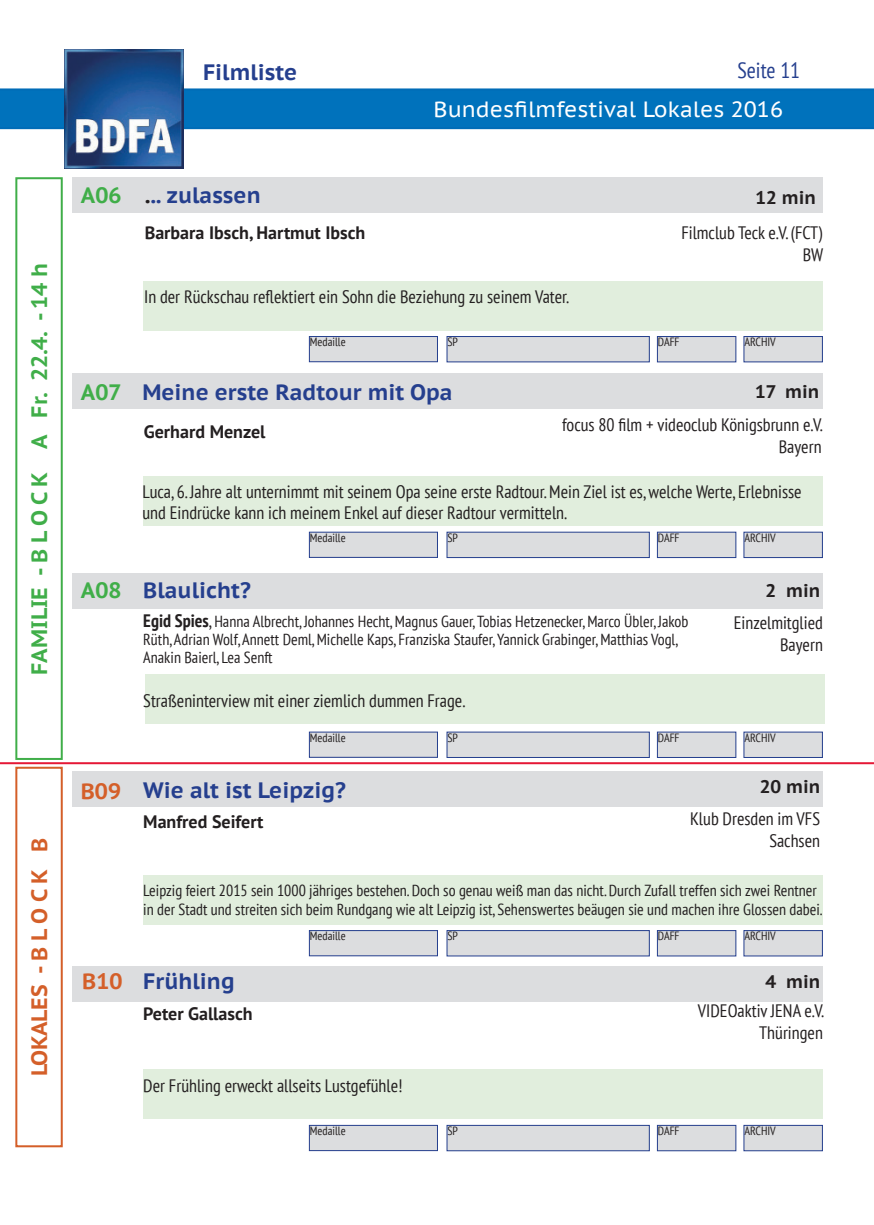
<style>
.page{position:relative;width:874px;height:1225px;background:#fff}
.page>*{position:absolute;margin:0;border:0;box-sizing:border-box;transform-origin:0 0}
.t1{font:700 22.2px "PT Sans Caption";color:#253f8e}
.t2{font:700 22.2px "PT Sans Caption";color:#40ae49}
.t3{font:700 22.2px "PT Sans Caption";color:#d45f29}
.t4{font:22px "PT Sans Caption";color:#fff}
.t5{font:condensed 22px "PT Sans";color:#253f8e}
.t6{font:700 18.2px "PT Sans Caption";color:#231f20}
.t7{font:condensed 18px/21.6px "PT Sans";color:#231f20}
.t8{font:700 18px "PT Sans";color:#231f20}
.t9{font:condensed 16px/18px "PT Sans";color:#231f20}
.t10{font:condensed 12px "PT Sans";color:#231f20}
.s1{color:#231f20}
.s2{font-weight:700;font-size:18px}
.s3{font-size:18px}
</style>
<div class="page">
<div style="left:0;top:88px;width:873px;height:41px;background:#0072bc"></div>
<img style="left:65px;top:49px;width:119px;height:119px">
<div style="left:657px;top:336px;width:78px;height:26px;background:#dcdddf"></div>
<div style="left:656px;top:336px;width:80px;height:26px;border:1px solid #253f8e"></div>
<div style="left:309px;top:336px;width:128px;height:26px;background:#dcdddf"></div>
<div style="left:309px;top:336px;width:129px;height:26px;border:1px solid #253f8e"></div>
<div style="left:447px;top:336px;width:202px;height:26px;background:#dcdddf"></div>
<div style="left:446px;top:336px;width:203px;height:26px;border:1px solid #253f8e"></div>
<div style="left:743px;top:336px;width:79px;height:26px;background:#dcdddf"></div>
<div style="left:743px;top:336px;width:79px;height:26px;border:1px solid #253f8e"></div>
<div style="left:72px;top:177px;width:750px;height:36px;background:#dcdddf"></div>
<div style="left:143px;top:281px;width:679px;height:49px;background:#e1eedd"></div>
<div style="left:657px;top:1125px;width:78px;height:25px;background:#dcdddf"></div>
<div style="left:656px;top:1124px;width:80px;height:27px;border:1px solid #253f8e"></div>
<div style="left:309px;top:1125px;width:128px;height:25px;background:#dcdddf"></div>
<div style="left:309px;top:1124px;width:129px;height:27px;border:1px solid #253f8e"></div>
<div style="left:447px;top:1125px;width:202px;height:25px;background:#dcdddf"></div>
<div style="left:446px;top:1124px;width:203px;height:27px;border:1px solid #253f8e"></div>
<div style="left:743px;top:1125px;width:79px;height:25px;background:#dcdddf"></div>
<div style="left:743px;top:1124px;width:79px;height:27px;border:1px solid #253f8e"></div>
<div style="left:72px;top:966px;width:750px;height:35px;background:#dcdddf"></div>
<div style="left:143px;top:1069px;width:679px;height:50px;background:#e1eedd"></div>
<div style="left:657px;top:532px;width:78px;height:25px;background:#dcdddf"></div>
<div style="left:656px;top:531px;width:80px;height:27px;border:1px solid #253f8e"></div>
<div style="left:309px;top:532px;width:128px;height:25px;background:#dcdddf"></div>
<div style="left:309px;top:531px;width:129px;height:27px;border:1px solid #253f8e"></div>
<div style="left:447px;top:532px;width:202px;height:25px;background:#dcdddf"></div>
<div style="left:446px;top:531px;width:203px;height:27px;border:1px solid #253f8e"></div>
<div style="left:743px;top:532px;width:79px;height:25px;background:#dcdddf"></div>
<div style="left:743px;top:531px;width:79px;height:27px;border:1px solid #253f8e"></div>
<div style="left:72px;top:373px;width:750px;height:35px;background:#dcdddf"></div>
<div style="left:143px;top:476px;width:679px;height:50px;background:#e1eedd"></div>
<div style="left:657px;top:930px;width:78px;height:26px;background:#dcdddf"></div>
<div style="left:656px;top:930px;width:80px;height:26px;border:1px solid #253f8e"></div>
<div style="left:309px;top:930px;width:128px;height:25px;background:#dcdddf"></div>
<div style="left:309px;top:930px;width:129px;height:26px;border:1px solid #253f8e"></div>
<div style="left:447px;top:930px;width:202px;height:26px;background:#dcdddf"></div>
<div style="left:446px;top:930px;width:203px;height:26px;border:1px solid #253f8e"></div>
<div style="left:743px;top:930px;width:79px;height:26px;background:#dcdddf"></div>
<div style="left:743px;top:930px;width:79px;height:26px;border:1px solid #253f8e"></div>
<div style="left:72px;top:771px;width:750px;height:35px;background:#dcdddf"></div>
<div style="left:143px;top:874px;width:679px;height:50px;background:#e1eedd"></div>
<div style="left:657px;top:732px;width:78px;height:25px;background:#dcdddf"></div>
<div style="left:656px;top:731px;width:80px;height:27px;border:1px solid #253f8e"></div>
<div style="left:309px;top:732px;width:128px;height:25px;background:#dcdddf"></div>
<div style="left:309px;top:731px;width:129px;height:27px;border:1px solid #253f8e"></div>
<div style="left:447px;top:732px;width:202px;height:25px;background:#dcdddf"></div>
<div style="left:446px;top:731px;width:203px;height:27px;border:1px solid #253f8e"></div>
<div style="left:743px;top:732px;width:79px;height:25px;background:#dcdddf"></div>
<div style="left:743px;top:731px;width:79px;height:27px;border:1px solid #253f8e"></div>
<div style="left:72px;top:573px;width:750px;height:35px;background:#dcdddf"></div>
<div style="left:145px;top:674px;width:678px;height:49px;background:#e1eedd"></div>
<div style="left:15px;top:766px;width:48px;height:381px;border:2px solid #d45f29"></div>
<div style="left:15px;top:177px;width:48px;height:583px;border:2px solid #40ae49"></div>
<hr style="left:0;top:762px;width:873px;height:2px;background:#e51836">
<p class="t2" style="left:25px;top:674px;width:414px;rotate:-90deg">FAMILIE - B L O C K A Fr. 22.4. - 14 h</p>
<p class="t3" style="left:25px;top:1076px;width:240px;rotate:-90deg">LOKALES - B L O C K B</p>
<p class="t1" style="left:203px;top:58px;width:96px">Filmliste</p>
<p class="t5" style="left:737px;top:57px;width:64px">Seite 11</p>
<p class="t4" style="left:433px;top:95px;width:351px">Bundesfilmfestival Lokales 2016</p>
<p class="t2" style="left:81px;top:180px;width:42px">A06</p>
<p class="t6" style="left:755px;top:186px;width:62px">12 min</p>
<p class="t1" style="left:145px;top:181px;width:117px"><span class="s1">.</span>.. zulassen</p>
<p class="t8" style="left:145px;top:221px;width:222px">Barbara Ibsch, Hartmut Ibsch</p>
<p class="t7" style="left:144px;top:286px;width:426px">In der Rückschau reflektiert ein Sohn die Beziehung zu seinem Vater.</p>
<p class="t7" style="left:681px;top:221px;width:143px">Filmclub Teck e.V. (FCT)</p>
<p class="t7" style="left:802px;top:243px;width:22px">BW</p>
<p class="t10" style="left:310px;top:334px;width:37px">Medaille</p>
<p class="t10" style="left:447px;top:334px;width:12px">SP</p>
<p class="t10" style="left:657px;top:334px;width:23px">DAFF</p>
<p class="t10" style="left:744px;top:334px;width:33px">ARCHIV</p>
<p class="t2" style="left:81px;top:377px;width:42px">A07</p>
<p class="t1" style="left:142px;top:377px;width:311px">Meine erste Radtour mit Opa</p>
<p class="t6" style="left:754px;top:379px;width:66px">17 min</p>
<p class="t7" style="left:561px;top:413px;width:262px">focus 80 film + videoclub Königsbrunn e.V.</p>
<p class="t7" style="left:778px;top:435px;width:44px">Bayern</p>
<p class="t7" style="left:142px;top:480px;width:660px">Luca, 6. Jahre alt unternimmt mit seinem Opa seine erste Radtour. Mein Ziel ist es, welche Werte, Erlebnisse und Eindrücke kann ich meinem Enkel auf dieser Radtour vermitteln.</p>
<p class="t8" style="left:144px;top:419px;width:123px">Gerhard Menzel</p>
<p class="t10" style="left:310px;top:530px;width:37px">Medaille</p>
<p class="t10" style="left:447px;top:530px;width:12px">SP</p>
<p class="t10" style="left:657px;top:530px;width:23px">DAFF</p>
<p class="t10" style="left:744px;top:530px;width:33px">ARCHIV</p>
<p class="t2" style="left:81px;top:575px;width:42px">A08</p>
<p class="t1" style="left:143px;top:575px;width:109px">Blaulicht?</p>
<p class="t6" style="left:765px;top:578px;width:56px">2 min</p>
<p class="t7" style="left:733px;top:612px;width:90px">Einzelmitglied</p>
<p class="t7" style="left:779px;top:633px;width:44px">Bayern</p>
<p class="t9" style="left:143px;top:612px;width:546px"><span class="s2">Egid Spies</span><span class="s3">,</span> Hanna Albrecht, Johannes Hecht, Magnus Gauer, Tobias Hetzenecker, Marco Übler, Jakob<br>Rüth, Adrian Wolf, Annett Deml, Michelle Kaps, Franziska Staufer, Yannick Grabinger, Matthias Vogl,<br>Anakin Baierl, Lea Senft</p>
<p class="t7" style="left:143px;top:689px;width:323px">Straßeninterview mit einer ziemlich dummen Frage.</p>
<p class="t10" style="left:310px;top:729px;width:37px">Medaille</p>
<p class="t10" style="left:447px;top:729px;width:12px">SP</p>
<p class="t10" style="left:657px;top:729px;width:23px">DAFF</p>
<p class="t10" style="left:744px;top:729px;width:33px">ARCHIV</p>
<p class="t3" style="left:81px;top:776px;width:42px">B09</p>
<p class="t1" style="left:143px;top:775px;width:204px">Wie alt ist Leipzig?</p>
<p class="t6" style="left:759px;top:774px;width:62px">20 min</p>
<p class="t8" style="left:143px;top:810px;width:122px">Manfred Seifert</p>
<p class="t7" style="left:689px;top:808px;width:131px">Klub Dresden im VFS</p>
<p class="t7" style="left:769px;top:829px;width:52px">Sachsen</p>
<p class="t9" style="left:143px;top:880px;width:680px;line-height:19.2px">Leipzig feiert 2015 sein 1000 jähriges bestehen. Doch so genau weiß man das nicht. Durch Zufall treffen sich zwei Rentner in der Stadt und streiten sich beim Rundgang wie alt Leipzig ist, Sehenswertes beäugen sie und machen ihre Glossen dabei.</p>
<p class="t10" style="left:310px;top:928px;width:37px">Medaille</p>
<p class="t10" style="left:447px;top:928px;width:12px">SP</p>
<p class="t10" style="left:657px;top:928px;width:23px">DAFF</p>
<p class="t10" style="left:744px;top:928px;width:33px">ARCHIV</p>
<p class="t3" style="left:82px;top:966px;width:42px">B10</p>
<p class="t1" style="left:143px;top:966px;width:93px">Frühling</p>
<p class="t6" style="left:765px;top:969px;width:56px">4 min</p>
<p class="t8" style="left:143px;top:1001px;width:111px">Peter Gallasch</p>
<p class="t7" style="left:697px;top:999px;width:128px">VIDEOaktiv JENA e.V.</p>
<p class="t7" style="left:758px;top:1021px;width:65px">Thüringen</p>
<p class="t7" style="left:143px;top:1074px;width:261px">Der Frühling erweckt allseits Lustgefühle!</p>
<p class="t10" style="left:310px;top:1123px;width:37px">Medaille</p>
<p class="t10" style="left:447px;top:1123px;width:12px">SP</p>
<p class="t10" style="left:657px;top:1123px;width:23px">DAFF</p>
<p class="t10" style="left:744px;top:1123px;width:33px">ARCHIV</p>
</div>
